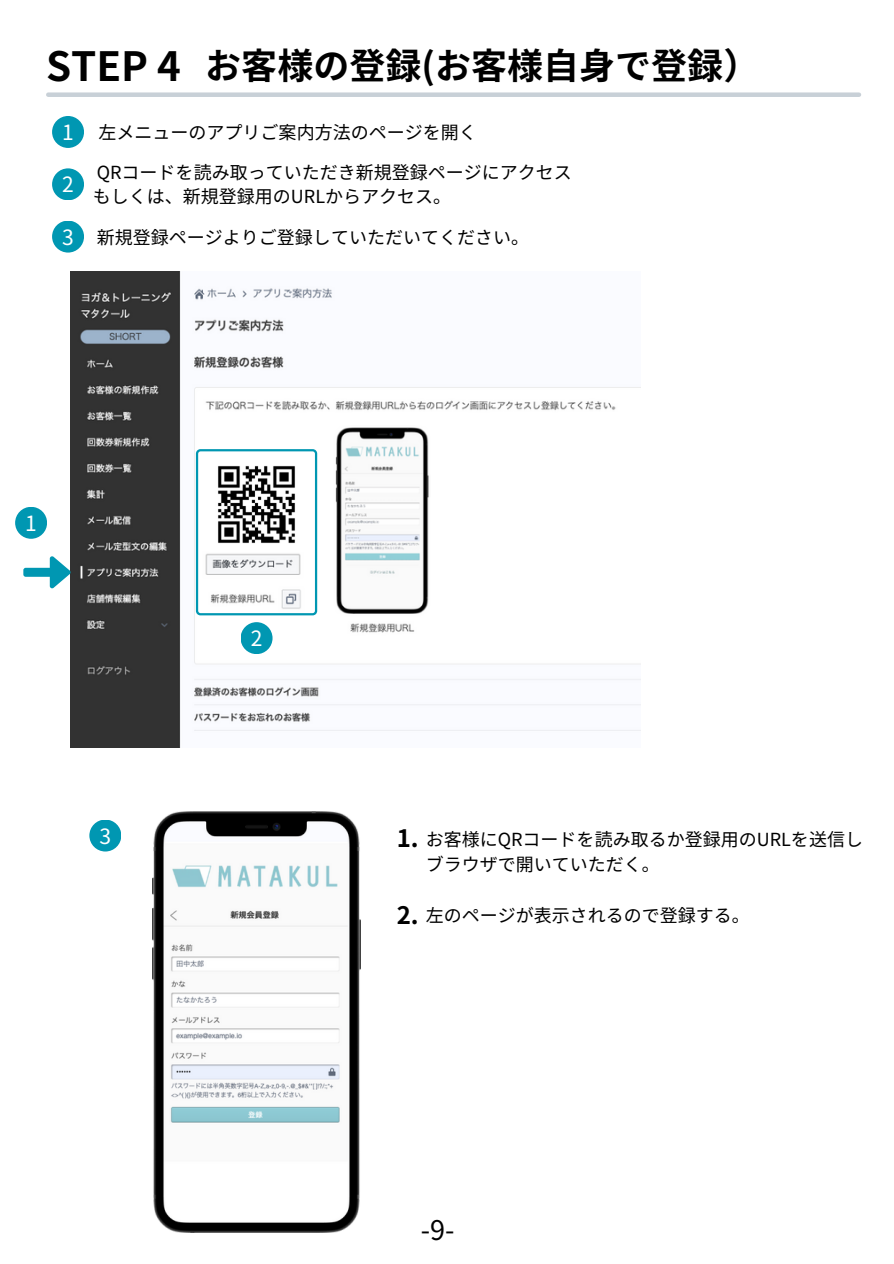
<style>
.page{position:relative;width:894px;height:1264px;background:#fff}
.page>*{position:absolute;margin:0;border:0;box-sizing:border-box;transform-origin:0 0}
.t1{font:700 40.35px "Noto Sans JP";color:#000}
.t2{font:700 36px "Noto Sans JP";color:#000}
.t3{font:27px "Noto Sans JP";color:#000}
.t4{font:700 24px "Noto Sans JP";color:#000}
.t5{font:21px "Noto Sans JP";color:#fff}
.t6{font:18px/24.8px "Noto Sans JP";color:#000}
</style>
<div class="page">
<div style="left:48px;top:92px;width:810px;height:5px;background:#c8d0d7"></div>
<img style="left:71px;top:272px;width:569px;height:476px">
<svg style="left:23px;top:555px;width:48px;height:34px"></svg>
<div style="left:15px;top:507px;width:32px;height:32px;background:#0097b2;border-radius:50%"></div>
<div style="left:240px;top:622px;width:32px;height:32px;background:#0097b2;border-radius:50%"></div>
<svg style="left:196px;top:449px;width:121px;height:166px"></svg>
<div style="left:52px;top:116px;width:32px;height:32px;background:#0097b2;border-radius:50%"></div>
<div style="left:52px;top:168px;width:32px;height:32px;background:#0097b2;border-radius:50%"></div>
<div style="left:52px;top:221px;width:32px;height:31px;background:#0097b2;border-radius:50%"></div>
<img style="left:152px;top:811px;width:209px;height:421px">
<div style="left:89px;top:819px;width:32px;height:32px;background:#0097b2;border-radius:50%"></div>
<img style="left:210px;top:457px;width:93px;height:94px">
<p class="t1" style="left:46px;top:34px;width:136px">STEP 4</p>
<p class="t2" style="left:205px;top:37px;width:555px">お客様の登録(お客様自身で登録）</p>
<p class="t6" style="left:98px;top:119px;width:380px">左メニューのアプリご案内方法のページを開く</p>
<p class="t6" style="left:93px;top:159px;width:480px">QRコードを読み取っていただき新規登録ページにアクセスもしくは、新規登録用のURLからアクセス。</p>
<p class="t6" style="left:97px;top:224px;width:434px">新規登録ページよりご登録していただいてください。</p>
<p class="t5" style="left:62px;top:115px;width:13px">1</p>
<p class="t5" style="left:62px;top:168px;width:13px">2</p>
<h5 class="t5" style="left:62px;top:220px;width:13px">3</h5>
<h2 class="t5" style="left:25px;top:506px;width:13px">1</h2>
<p class="t5" style="left:99px;top:819px;width:13px">3</p>
<p class="t5" style="left:251px;top:621px;width:13px">2</p>
<p class="t4" style="left:396px;top:819px;width:23px">1.</p>
<h4 class="t4" style="left:396px;top:896px;width:23px">2.</h4>
<p class="t6" style="left:425px;top:826px;width:438px">お客様にQRコードを読み取るか登録用のURLを送信し</p>
<h4 class="t6" style="left:425px;top:850px;width:236px">ブラウザで開いていただく。</h4>
<h5 class="t6" style="left:425px;top:901px;width:326px">左のページが表示されるので登録する。</h5>
<p class="t3" style="left:421px;top:1208px;width:35px">-9-</p>
</div>
